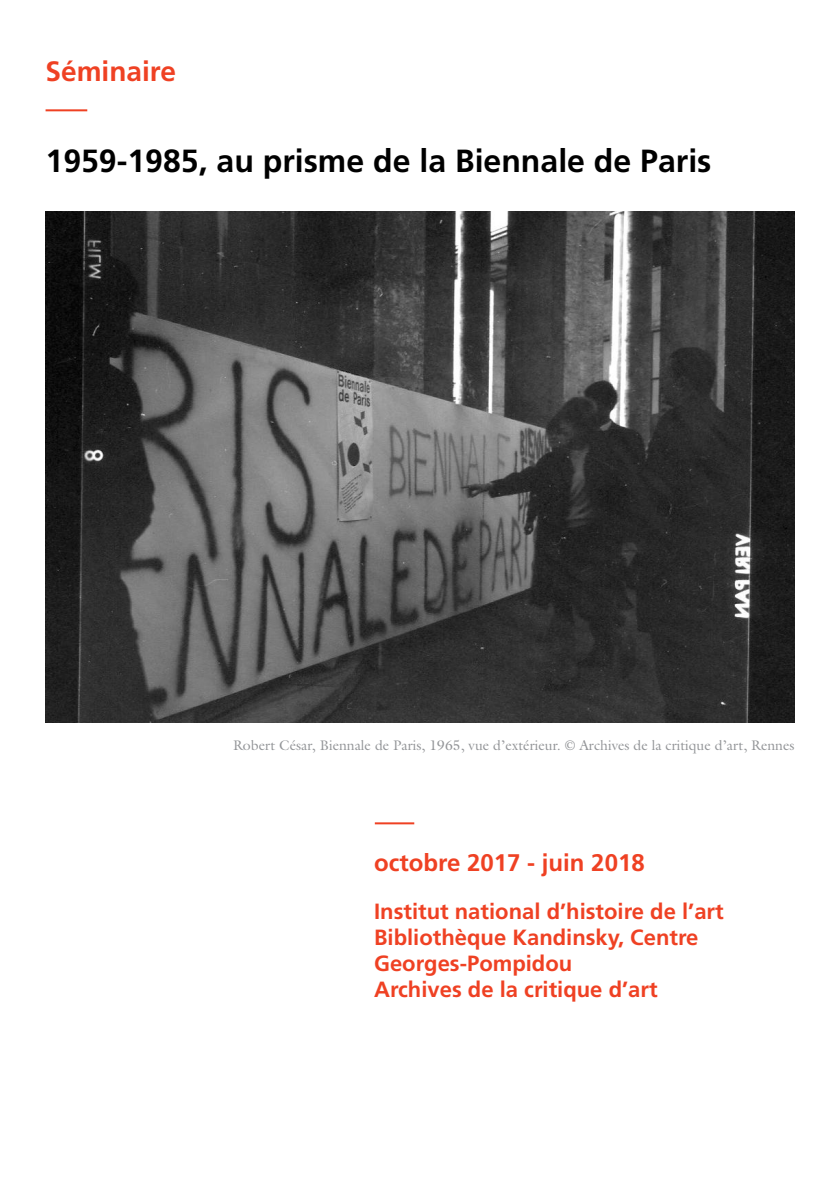
<style>
.page{position:relative;width:840px;height:1191px;background:#fff}
.page>*{position:absolute;margin:0;border:0;box-sizing:border-box;transform-origin:0 0}
.t1{font:700 32px "Frutiger LT Std";color:#000}
.t2{font:700 28px "Frutiger LT Std";color:#ef4123}
.t3{font:700 24px "Frutiger LT Std";color:#ef4123}
.t4{font:700 22px/26px "Frutiger LT Std";color:#ef4123}
.t5{font:14px "Galliard";color:#939598}
</style>
<div class="page">
<hr style="left:46px;top:109px;width:41px;height:2px;background:#ef4123">
<hr style="left:374px;top:822px;width:40px;height:2px;background:#ef4123">
<img style="left:46px;top:211px;width:748px;height:511px">
<p class="t2" style="left:46px;top:54px;width:132px">Séminaire</p>
<h1 class="t1" style="left:46px;top:142px;width:667px">1959-1985, au prisme de la Biennale de Paris</h1>
<p class="t5" style="left:233px;top:737px;width:562px">Robert César, Biennale de Paris, 1965, vue d’extérieur. © Archives de la critique d’art, Rennes</p>
<p class="t3" style="left:374px;top:848px;width:272px">octobre 2017 - juin 2018</p>
<p class="t4" style="left:374px;top:898px;width:351px">Institut national d’histoire de l’art<br>Bibliothèque Kandinsky, Centre<br>Georges-Pompidou<br>Archives de la critique d’art</p>
</div>
